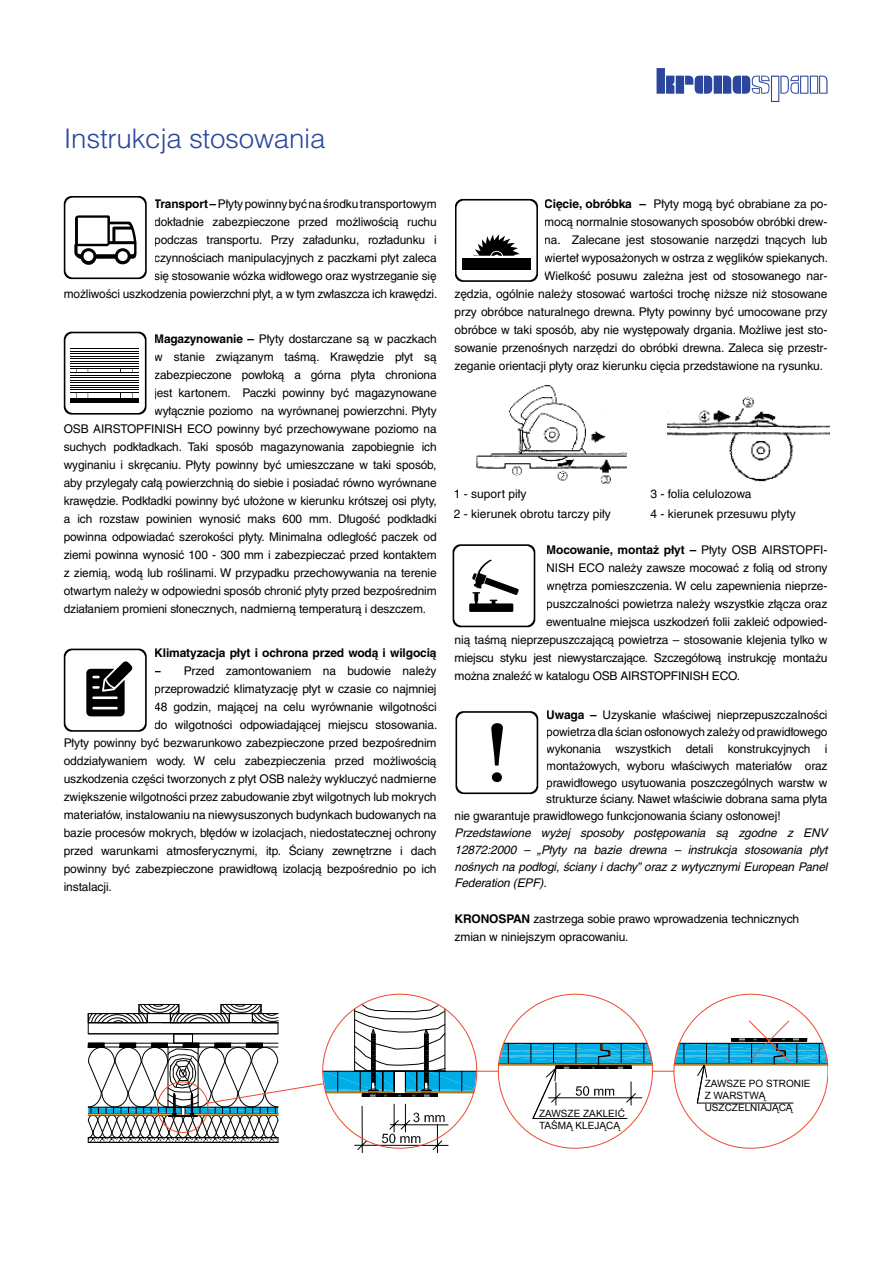
<style>
.page{position:relative;width:893px;height:1263px;background:#fff}
.page>*{position:absolute;margin:0;border:0;box-sizing:border-box;transform-origin:0 0}
.t1{font:300 27px "Helvetica CE";letter-spacing:-.01em;color:#2b479d}
.t2{font:12px/18px "Helvetica CE";letter-spacing:-.01em;color:#000}
.t3{font:italic 12px/16.8px "Helvetica CE";letter-spacing:-.01em;color:#000;text-align:justify}
.t4{font:700 12px "Helvetica CE";letter-spacing:-.01em;color:#000}
.t5{font:10.05px/12px "Arial";color:#000}
.s1{font-weight:700}
.s2{font-weight:400}
</style>
<div class="page">
<img style="left:476px;top:385px;width:150px;height:99px">
<img style="left:668px;top:396px;width:162px;height:86px">
<div style="left:454px;top:197px;width:90px;height:76px;background:linear-gradient(to bottom,#fff,#fff)"></div>
<svg style="left:87px;top:993px;width:741px;height:160px"></svg>
<svg style="left:64px;top:649px;width:83px;height:83px"></svg>
<svg style="left:455px;top:711px;width:83px;height:83px"></svg>
<svg style="left:453px;top:544px;width:82px;height:83px"></svg>
<svg style="left:64px;top:332px;width:83px;height:83px"></svg>
<svg style="left:455px;top:199px;width:83px;height:83px"></svg>
<div style="left:462px;top:258px;width:68px;height:12px;background:#000"></div>
<svg style="left:657px;top:68px;width:170px;height:34px"></svg>
<svg style="left:64px;top:196px;width:83px;height:83px"></svg>
<h1 class="t1" style="left:64px;top:123px;width:263px">Instrukcja stosowania</h1>
<p class="t2" style="left:64px;top:195px;width:375px;text-align:right"><span class="s1">Transport –</span> Płyty powinny być na środku transportowym<br>dokładnie zabezpieczone przed możliwością ruchu<br>podczas transportu. Przy załadunku, rozładunku i<br>czynnościach manipulacyjnych z paczkami płyt zaleca<br>się stosowanie wózka widłowego oraz wystrzeganie się<br>możliwości uszkodzenia powierzchni płyt, a w tym zwłaszcza ich krawędzi.</p>
<p class="t2" style="left:154px;top:329px;width:284px"><span class="s1">Magazynowanie –</span> Płyty dostarczane są w paczkach</p>
<p class="t2" style="left:154px;top:347px;width:284px">w stanie związanym taśmą. Krawędzie płyt są</p>
<p class="t2" style="left:154px;top:365px;width:284px">zabezpieczone powłoką a górna płyta chroniona</p>
<p class="t2" style="left:154px;top:383px;width:284px">jest kartonem. Paczki powinny być magazynowane</p>
<p class="t2" style="left:154px;top:401px;width:284px">wyłącznie poziomo na wyrównanej powierzchni. Płyty</p>
<p class="t2" style="left:64px;top:419px;width:374px">OSB AIRSTOPFINISH ECO powinny być przechowywane poziomo na</p>
<p class="t2" style="left:64px;top:437px;width:374px">suchych podkładkach. Taki sposób magazynowania zapobiegnie ich</p>
<p class="t2" style="left:64px;top:455px;width:374px">wyginaniu i skręcaniu. Płyty powinny być umieszczane w taki sposób,</p>
<p class="t2" style="left:64px;top:473px;width:374px">aby przylegały całą powierzchnią do siebie i posiadać równo wyrównane</p>
<p class="t2" style="left:64px;top:491px;width:374px">krawędzie. Podkładki powinny być ułożone w kierunku krótszej osi płyty,</p>
<p class="t2" style="left:64px;top:509px;width:374px">a ich rozstaw powinien wynosić maks 600 mm. Długość podkładki</p>
<p class="t2" style="left:64px;top:527px;width:374px">powinna odpowiadać szerokości płyty. Minimalna odległość paczek od</p>
<p class="t2" style="left:64px;top:545px;width:374px">ziemi powinna wynosić 100 - 300 mm i zabezpieczać przed kontaktem</p>
<p class="t2" style="left:64px;top:563px;width:374px">z ziemią, wodą lub roślinami. W przypadku przechowywania na terenie</p>
<p class="t2" style="left:64px;top:581px;width:374px">otwartym należy w odpowiedni sposób chronić płyty przed bezpośrednim</p>
<p class="t2" style="left:64px;top:599px;width:364px">działaniem promieni słonecznych, nadmierną temperaturą i deszczem.</p>
<p class="t4" style="left:154px;top:646px;width:284px">Klimatyzacja płyt i ochrona przed wodą i wilgocią</p>
<p class="t2" style="left:154px;top:662px;width:284px"><span class="s1">–</span> Przed zamontowaniem na budowie należy</p>
<p class="t2" style="left:154px;top:680px;width:284px">przeprowadzić klimatyzację płyt w czasie co najmniej</p>
<p class="t2" style="left:154px;top:698px;width:284px">48 godzin, mającej na celu wyrównanie wilgotności</p>
<p class="t2" style="left:154px;top:716px;width:285px">do wilgotności odpowiadającej miejscu stosowania.</p>
<p class="t2" style="left:64px;top:734px;width:374px">Płyty powinny być bezwarunkowo zabezpieczone przed bezpośrednim</p>
<p class="t2" style="left:64px;top:752px;width:374px">oddziaływaniem wody. W celu zabezpieczenia przed możliwością</p>
<p class="t2" style="left:64px;top:770px;width:374px">uszkodzenia części tworzonych z płyt OSB należy wykluczyć nadmierne</p>
<p class="t2" style="left:64px;top:788px;width:374px">zwiększenie wilgotności przez zabudowanie zbyt wilgotnych lub mokrych</p>
<p class="t2" style="left:64px;top:806px;width:374px">materiałów, instalowaniu na niewysuszonych budynkach budowanych na</p>
<p class="t2" style="left:64px;top:824px;width:374px">bazie procesów mokrych, błędów w izolacjach, niedostatecznej ochrony</p>
<p class="t2" style="left:64px;top:842px;width:374px">przed warunkami atmosferycznymi, itp. Ściany zewnętrzne i dach</p>
<p class="t2" style="left:64px;top:860px;width:374px">powinny być zabezpieczone prawidłową izolacją bezpośrednio po ich</p>
<p class="t2" style="left:64px;top:878px;width:50px">instalacji.</p>
<p class="t2" style="left:544px;top:195px;width:285px"><span class="s1">Cięcie, obróbka –</span> Płyty mogą być obrabiane za po-</p>
<p class="t2" style="left:544px;top:213px;width:285px">mocą normalnie stosowanych sposobów obróbki drew-</p>
<p class="t2" style="left:544px;top:231px;width:285px">na. Zalecane jest stosowanie narzędzi tnących lub</p>
<p class="t2" style="left:544px;top:249px;width:285px">wierteł wyposażonych w ostrza z węglików spiekanych.</p>
<p class="t2" style="left:544px;top:267px;width:285px">Wielkość posuwu zależna jest od stosowanego nar-</p>
<p class="t2" style="left:455px;top:285px;width:374px">zędzia, ogólnie należy stosować wartości trochę niższe niż stosowane</p>
<p class="t2" style="left:455px;top:303px;width:374px">przy obróbce naturalnego drewna. Płyty powinny być umocowane przy</p>
<p class="t2" style="left:455px;top:321px;width:374px">obróbce w taki sposób, aby nie występowały drgania. Możliwe jest sto-</p>
<p class="t2" style="left:455px;top:339px;width:374px">sowanie przenośnych narzędzi do obróbki drewna. Zaleca się przestr-</p>
<p class="t2" style="left:455px;top:357px;width:370px">zeganie orientacji płyty oraz kierunku cięcia przedstawione na rysunku.</p>
<p class="t2" style="left:454px;top:484px;width:158px;line-height:19.5px">1 - suport piły<br>2 - kierunek obrotu tarczy piły</p>
<p class="t2" style="left:650px;top:484px;width:147px;line-height:19.5px">3 - folia celulozowa<br>4 - kierunek przesuwu płyty</p>
<p class="t4" style="left:546px;top:543px;width:283px">Mocowanie, montaż płyt – <span class="s2">Płyty OSB AIRSTOPFI-</span></p>
<p class="t2" style="left:546px;top:559px;width:283px">NISH ECO należy zawsze mocować z folią od strony</p>
<p class="t2" style="left:546px;top:577px;width:283px">wnętrza pomieszczenia. W celu zapewnienia nieprze-</p>
<p class="t2" style="left:546px;top:595px;width:283px">puszczalności powietrza należy wszystkie złącza oraz</p>
<p class="t2" style="left:546px;top:613px;width:283px">ewentualne miejsca uszkodzeń folii zakleić odpowied-</p>
<p class="t2" style="left:455px;top:631px;width:374px">nią taśmą nieprzepuszczającą powietrza – stosowanie klejenia tylko w</p>
<p class="t2" style="left:455px;top:649px;width:374px">miejscu styku jest niewystarczające. Szczegółową instrukcję montażu</p>
<p class="t2" style="left:455px;top:667px;width:287px">można znaleźć w katalogu OSB AIRSTOPFINISH ECO.</p>
<p class="t2" style="left:546px;top:706px;width:283px"><span class="s1">Uwaga –</span> Uzyskanie właściwej nieprzepuszczalności</p>
<p class="t2" style="left:546px;top:723px;width:283px">powietrza dla ścian osłonowych zależy od prawidłowego</p>
<p class="t2" style="left:546px;top:740px;width:283px">wykonania wszystkich detali konstrukcyjnych i</p>
<p class="t2" style="left:546px;top:756px;width:283px">montażowych, wyboru właściwych materiałów oraz</p>
<p class="t2" style="left:546px;top:773px;width:283px">prawidłowego usytuowania poszczególnych warstw w</p>
<p class="t2" style="left:546px;top:790px;width:283px">strukturze ściany. Nawet właściwie dobrana sama płyta</p>
<p class="t2" style="left:455px;top:807px;width:327px">nie gwarantuje prawidłowego funkcjonowania ściany osłonowej!</p>
<p class="t3" style="left:455px;top:824px;width:374px">Przedstawione wyżej sposoby postępowania są zgodne z ENV 12872:2000 – „Płyty na bazie drewna – instrukcja stosowania płyt nośnych na podłogi, ściany i dachy” oraz z wytycznymi European Panel Federation (EPF).</p>
<p class="t2" style="left:455px;top:910px;width:346px"><span class="s1">KRONOSPAN</span> zastrzega sobie prawo wprowadzenia technicznych zmian w niniejszym opracowaniu.</p>
<p class="t5" style="left:539px;top:1107px;width:87px">ZAWSZE ZAKLEIĆ<br>TAŚMĄ KLEJĄCĄ</p>
<p class="t5" style="left:705px;top:1078px;width:107px">ZAWSZE PO STRONIE<br>Z WARSTWĄ<br>USZCZELNIAJĄCĄ</p>
</div>
